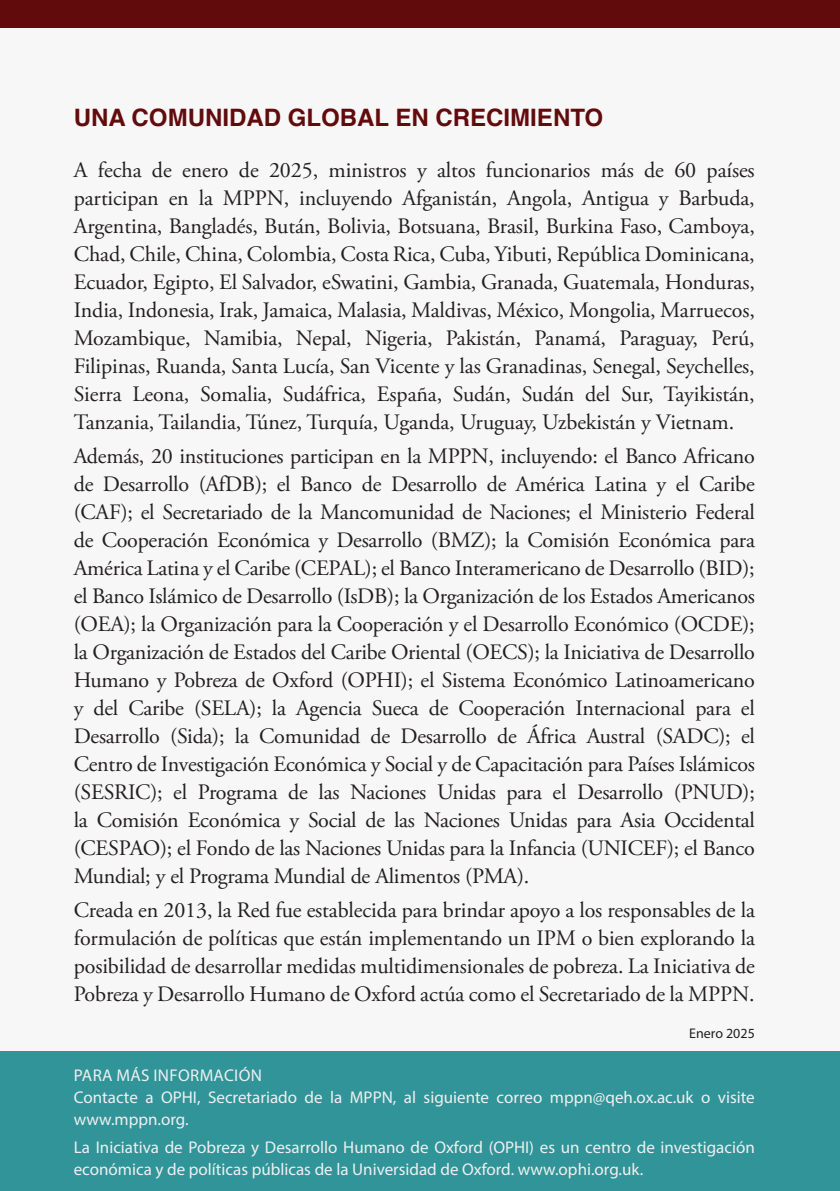
<style>
.page{position:relative;width:840px;height:1191px;background:#fff}
.page>*{position:absolute;margin:0;border:0;box-sizing:border-box;transform-origin:0 0}
.t1{font:700 24px "Helvetica";color:#620b0c}
.t2{font:22px/28px "Adobe Garamond Pro";letter-spacing:-.005em;color:#231f20;text-align:justify}
.t3{font:17px/22px "Myriad Pro";color:#eff0f0}
.t4{font:17px "Myriad Pro";letter-spacing:.02em;color:#eff0f0}
.t5{font:14px "Myriad Pro";color:#231f20}
</style>
<div class="page">
<div style="left:0;top:0;width:839px;height:1191px;background:#f7f7f8"></div>
<div style="left:0;top:1051px;width:839px;height:140px;background:#319498"></div>
<div style="left:0;top:0;width:839px;height:28px;background:#620b0c"></div>
<p class="t1" style="left:74px;top:103px;width:530px">UNA COMUNIDAD GLOBAL EN CRECIMIENTO</p>
<p class="t2" style="left:74px;top:157px;width:682px">A fecha de enero de 2025, ministros y altos funcionarios más de 60 países participan en la MPPN, incluyendo Afganistán, Angola, Antigua y Barbuda, Argentina, Bangladés, Bután, Bolivia, Botsuana, Brasil, Burkina Faso, Camboya, Chad, Chile, China, Colombia, Costa Rica, Cuba, Yibuti, República Dominicana, Ecuador, Egipto, El Salvador, eSwatini, Gambia, Granada, Guatemala, Honduras, India, Indonesia, Irak, Jamaica, Malasia, Maldivas, México, Mongolia, Marruecos, Mozambique, Namibia, Nepal, Nigeria, Pakistán, Panamá, Paraguay, Perú, Filipinas, Ruanda, Santa Lucía, San Vicente y las Granadinas, Senegal, Seychelles, Sierra Leona, Somalia, Sudáfrica, España, Sudán, Sudán del Sur, Tayikistán, Tanzania, Tailandia, Túnez, Turquía, Uganda, Uruguay, Uzbekistán y Vietnam.</p>
<p class="t2" style="left:74px;top:443px;width:682px">Además, 20 instituciones participan en la MPPN, incluyendo: el Banco Africano de Desarrollo (AfDB); el Banco de Desarrollo de América Latina y el Caribe (CAF); el Secretariado de la Mancomunidad de Naciones; el Ministerio Federal de Cooperación Económica y Desarrollo (BMZ); la Comisión Económica para América Latina y el Caribe (CEPAL); el Banco Interamericano de Desarrollo (BID); el Banco Islámico de Desarrollo (IsDB); la Organización de los Estados Americanos (OEA); la Organización para la Cooperación y el Desarrollo Económico (OCDE); la Organización de Estados del Caribe Oriental (OECS); la Iniciativa de Desarrollo Humano y Pobreza de Oxford (OPHI); el Sistema Económico Latinoamericano y del Caribe (SELA); la Agencia Sueca de Cooperación Internacional para el Desarrollo (Sida); la Comunidad de Desarrollo de África Austral (SADC); el Centro de Investigación Económica y Social y de Capacitación para Países Islámicos (SESRIC); el Programa de las Naciones Unidas para el Desarrollo (PNUD); la Comisión Económica y Social de las Naciones Unidas para Asia Occidental (CESPAO); el Fondo de las Naciones Unidas para la Infancia (UNICEF); el Banco Mundial; y el Programa Mundial de Alimentos (PMA).</p>
<p class="t2" style="left:74px;top:896px;width:682px">Creada en 2013, la Red fue establecida para brindar apoyo a los responsables de la formulación de políticas que están implementando un IPM o bien explorando la posibilidad de desarrollar medidas multidimensionales de pobreza. La Iniciativa de Pobreza y Desarrollo Humano de Oxford actúa como el Secretariado de la MPPN.</p>
<p class="t5" style="left:689px;top:1025px;width:67px">Enero 2025</p>
<p class="t4" style="left:74px;top:1065px;width:189px">PARA MÁS INFORMACIÓN</p>
<p class="t3" style="left:74px;top:1086px;width:682px">Contacte a OPHI, Secretariado de la MPPN, al siguiente correo mppn@qeh.ox.ac.uk o visite www.mppn.org.</p>
<p class="t3" style="left:74px;top:1136px;width:682px">La Iniciativa de Pobreza y Desarrollo Humano de Oxford (OPHI) es un centro de investigación económica y de políticas públicas de la Universidad de Oxford. www.ophi.org.uk.</p>
</div>
